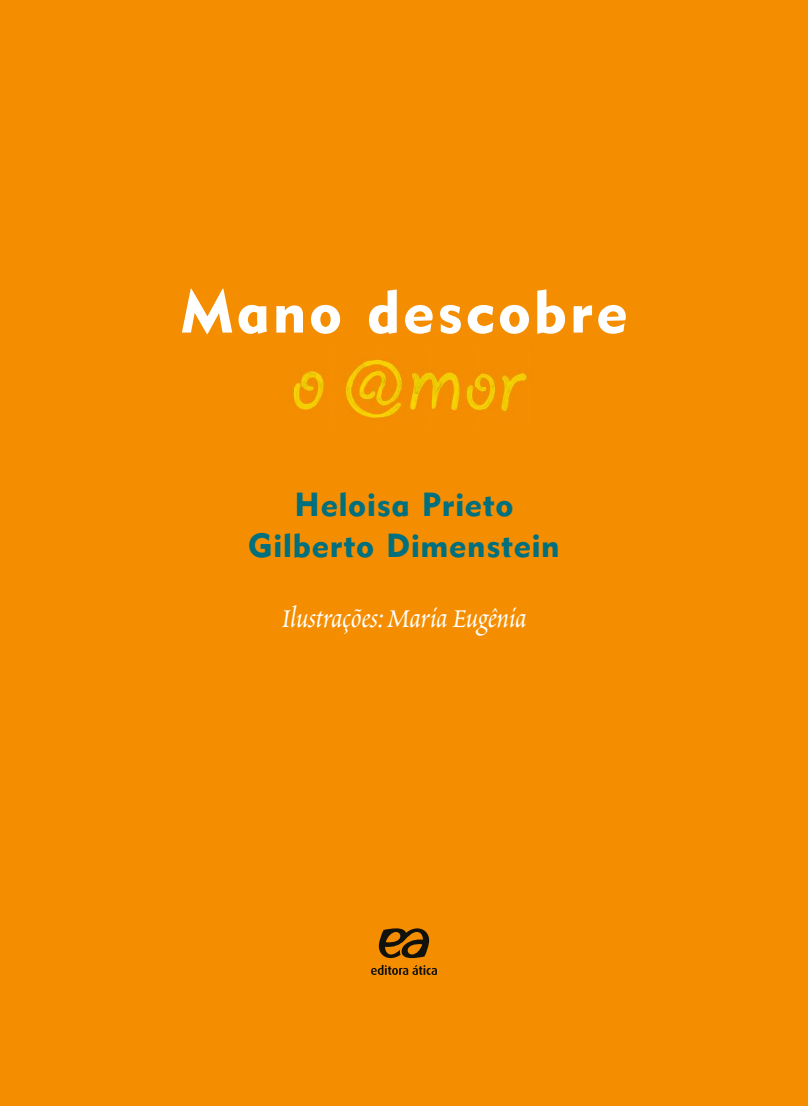
<style>
.page{position:relative;width:808px;height:1106px;background:#f48e00}
.page>*{position:absolute;margin:0;border:0;box-sizing:border-box;transform-origin:0 0}
.t1{font:60px "Geometric 415 BT Black A";letter-spacing:.05em;color:#fff}
.t2{font:33px/40.5px "Geometric 415 BT Black A";letter-spacing:.025em;color:#006f7e;text-align:center}
.t3{font:33px "Poetica Chancery I";color:#fff}
</style>
<div class="page">
<svg style="left:378px;top:928px;width:52px;height:30px"></svg>
<svg style="left:371px;top:965px;width:66px;height:10px"></svg>
<img style="left:293px;top:358px;width:234px;height:62px">
<h1 class="t1" style="left:181px;top:289px;width:448px">Mano descobre</h1>
<p class="t2" style="left:248px;top:487px;width:313px">Heloisa Prieto<br>Gilberto Dimenstein</p>
<p class="t3" style="left:282px;top:605px;width:246px">Ilustrações: Maria Eugênia</p>
</div>
